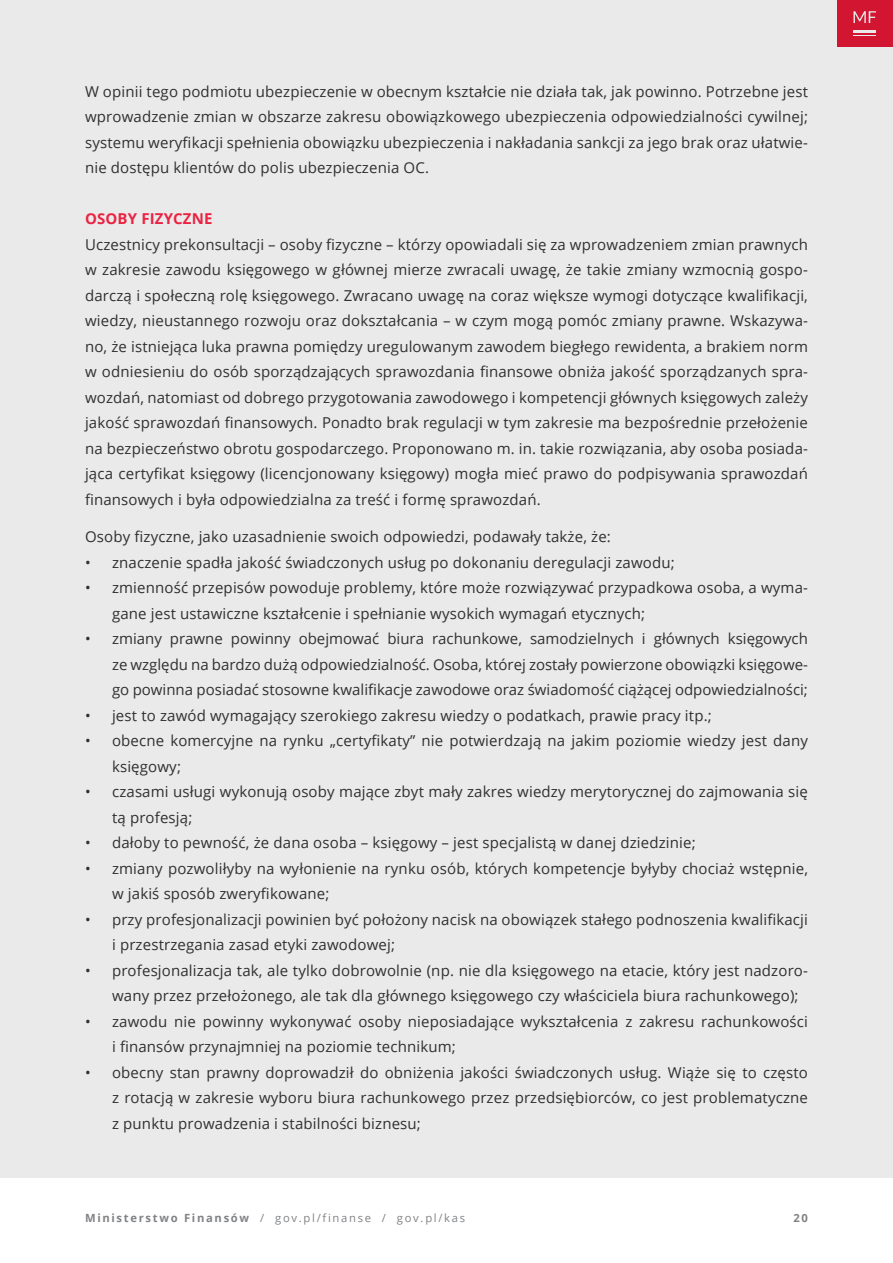
<style>
.page{position:relative;width:893px;height:1263px;background:#fff}
.page>*{position:absolute;margin:0;border:0;box-sizing:border-box;transform-origin:0 0}
.t1{font:15px/25.5px "Open Sans";letter-spacing:.01em;color:#312f30}
.t2{font:700 15px "Open Sans";letter-spacing:.01em;color:#ea2343}
.t3{font:11.25px "Open Sans";letter-spacing:.15em;color:#808285}
.t4{font:700 11.25px "Open Sans";color:#808285}
.s1{font-weight:700}
</style>
<div class="page">
<div style="left:0;top:0;width:893px;height:1178px;background:#eaeaea"></div>
<p class="t1" style="left:85px;top:78px;width:724px;text-align:justify">W opinii tego podmiotu ubezpieczenie w obecnym kształcie nie działa tak, jak powinno. Potrzebne jest wprowadzenie zmian w obszarze zakresu obowiązkowego ubezpieczenia odpowiedzialności cywilnej; systemu weryfikacji spełnienia obowiązku ubezpieczenia i nakładania sankcji za jego brak oraz ułatwie&shy;nie dostępu klientów do polis ubezpieczenia OC.</p>
<p class="t2" style="left:85px;top:208px;width:129px">OSOBY FIZYCZNE</p>
<p class="t1" style="left:85px;top:231px;width:724px;text-align:justify">Uczestnicy prekonsultacji – osoby fizyczne – którzy opowiadali się za wprowadzeniem zmian prawnych w zakresie zawodu księgowego w głównej mierze zwracali uwagę, że takie zmiany wzmocnią gospo&shy;darczą i społeczną rolę księgowego. Zwracano uwagę na coraz większe wymogi dotyczące kwalifikacji, wiedzy, nieustannego rozwoju oraz dokształcania – w czym mogą pomóc zmiany prawne. Wskazywa&shy;no, że istniejąca luka prawna pomiędzy uregulowanym zawodem biegłego rewidenta, a brakiem norm w odniesieniu do osób sporządzających sprawozdania finansowe obniża jakość sporządzanych spra&shy;wozdań, natomiast od dobrego przygotowania zawodowego i kompetencji głównych księgowych zależy jakość sprawozdań finansowych. Ponadto brak regulacji w tym zakresie ma bezpośrednie przełożenie na bezpieczeństwo obrotu gospodarczego. Proponowano m. in. takie rozwiązania, aby osoba posiada&shy;jąca certyfikat księgowy (licencjonowany księgowy) mogła mieć prawo do podpisywania sprawozdań finansowych i była odpowiedzialna za treść i formę sprawozdań.</p>
<p class="t1" style="left:85px;top:523px;width:527px">Osoby fizyczne, jako uzasadnienie swoich odpowiedzi, podawały także, że:</p>
<p class="t1" style="left:85px;top:549px;width:591px">• znaczenie spadła jakość świadczonych usług po dokonaniu deregulacji zawodu;</p>
<p class="t1" style="left:112px;top:574px;width:697px;text-indent:-27px">• zmienność przepisów powoduje problemy, które może rozwiązywać przypadkowa osoba, a wyma&shy;gane jest ustawiczne kształcenie i spełnianie wysokich wymagań etycznych;</p>
<p class="t1" style="left:112px;top:625px;width:697px;text-align:justify;text-indent:-27px">• zmiany prawne powinny obejmować biura rachunkowe, samodzielnych i głównych księgowych ze względu na bardzo dużą odpowiedzialność. Osoba, której zostały powierzone obowiązki księgowe&shy;go powinna posiadać stosowne kwalifikacje zawodowe oraz świadomość ciążącej odpowiedzialności;</p>
<p class="t1" style="left:85px;top:702px;width:628px">• jest to zawód wymagający szerokiego zakresu wiedzy o podatkach, prawie pracy itp.;</p>
<p class="t1" style="left:112px;top:727px;width:697px;text-indent:-27px">• obecne komercyjne na rynku „certyfikaty” nie potwierdzają na jakim poziomie wiedzy jest dany księgowy;</p>
<p class="t1" style="left:112px;top:778px;width:697px;text-indent:-27px">• czasami usługi wykonują osoby mające zbyt mały zakres wiedzy merytorycznej do zajmowania się tą profesją;</p>
<p class="t1" style="left:85px;top:829px;width:612px">• dałoby to pewność, że dana osoba – księgowy – jest specjalistą w danej dziedzinie;</p>
<p class="t1" style="left:112px;top:855px;width:697px;text-indent:-27px">• zmiany pozwoliłyby na wyłonienie na rynku osób, których kompetencje byłyby chociaż wstępnie, w jakiś sposób zweryfikowane;</p>
<p class="t1" style="left:112px;top:906px;width:697px;text-indent:-27px">• przy profesjonalizacji powinien być położony nacisk na obowiązek stałego podnoszenia kwalifikacji i przestrzegania zasad etyki zawodowej;</p>
<p class="t1" style="left:112px;top:957px;width:697px;text-indent:-27px">• profesjonalizacja tak, ale tylko dobrowolnie (np. nie dla księgowego na etacie, który jest nadzoro&shy;wany przez przełożonego, ale tak dla głównego księgowego czy właściciela biura rachunkowego);</p>
<p class="t1" style="left:112px;top:1008px;width:697px;text-indent:-27px">• zawodu nie powinny wykonywać osoby nieposiadające wykształcenia z zakresu rachunkowości i finansów przynajmniej na poziomie technikum;</p>
<p class="t1" style="left:112px;top:1059px;width:697px;text-align:justify;text-indent:-27px">• obecny stan prawny doprowadził do obniżenia jakości świadczonych usług. Wiąże się to często z rotacją w zakresie wyboru biura rachunkowego przez przedsiębiorców, co jest problematyczne z punktu prowadzenia i stabilności biznesu;</p>
<p class="t3" style="left:85px;top:1210px;width:382px"><span class="s1">Ministerstwo Finansów</span> / gov.pl/finanse / gov.pl/kas</p>
<p class="t4" style="left:793px;top:1210px;width:16px">20</p>
</div>
